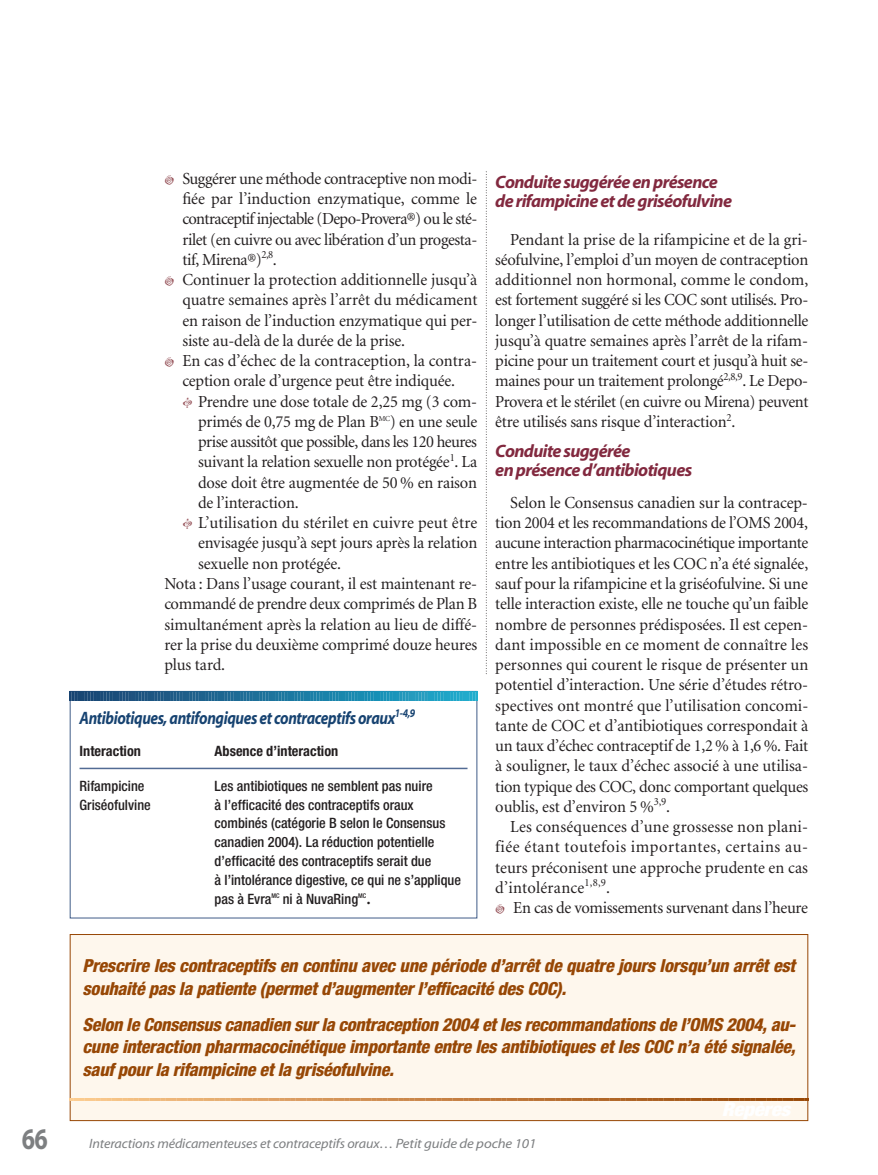
<style>
.page{position:relative;width:878px;height:1175px;background:#fff}
.page>*{position:absolute;margin:0;border:0;box-sizing:border-box;transform-origin:0 0}
.t1{font:700 30px "Myriad";color:#7d7f81;scale:.8 1}
.t2{font:21px "Minion";color:#231f20}
.t3{font:italic 800 condensed 18px/22.5px "Helvetica Neue";letter-spacing:-.015em;color:#974705}
.t4{font:italic 700 18px/19.5px "Myriad";letter-spacing:-.035em;color:#82293f}
.t5{font:italic 700 18px "Myriad";letter-spacing:-.025em;color:#174371;scale:.85 1}
.t6{font:16.8px/20.2px "Minion";letter-spacing:-.01em;color:#231f20;text-align:justify}
.t7{font:16.8px "Minion";letter-spacing:-.03em;color:#231f20}
.t8{font:16.8px "Minion";letter-spacing:.01em;color:#231f20}
.t9{font:500 condensed 14.25px/18.8px "Helvetica Neue";color:#231f20}
.t10{font:700 condensed 14.25px "Helvetica Neue";color:#231f20}
.t11{font:italic 13.5px "Myriad";letter-spacing:-.01em;color:#7d7f81;scale:1.05 1}
</style>
<div class="page">
<svg style="left:486px;top:172px;width:1px;height:503px"></svg>
<div style="left:70px;top:934px;width:737px;height:186px;background:#fef7ed"></div>
<svg style="left:70px;top:1098px;width:23px;height:22px"></svg>
<hr style="left:97px;top:1098px;width:2px;height:22px;background:#f9c78a">
<svg style="left:103px;top:1098px;width:109px;height:3px"></svg>
<hr style="left:216px;top:1098px;width:2px;height:22px;background:#e6ae71">
<svg style="left:222px;top:1098px;width:109px;height:3px"></svg>
<hr style="left:335px;top:1098px;width:2px;height:22px;background:#d59559">
<svg style="left:341px;top:1098px;width:255px;height:3px"></svg>
<hr style="left:600px;top:1098px;width:2px;height:22px;background:#b16728">
<svg style="left:606px;top:1098px;width:109px;height:3px"></svg>
<hr style="left:719px;top:1098px;width:2px;height:22px;background:#a25414">
<svg style="left:725px;top:1098px;width:82px;height:3px"></svg>
<hr style="left:80px;top:767px;width:387px;height:2px;background:#526b94">
<svg style="left:70px;top:691px;width:408px;height:9px"></svg>
<h1 class="t1" style="left:22px;top:1127px;width:34px">66</h1>
<p class="t6" style="left:182px;top:170px;width:297px;text-align:left">Suggérer une méthode contraceptive non modi&shy;fiée par l’induction enzymatique, comme le contraceptif injectable (Depo-Provera®) ou le sté&shy;rilet (en cuivre ou avec libération d’un progesta&shy;tif, Mirena®)<sup>2,8</sup>.<br>Continuer la protection additionnelle jusqu’à quatre semaines après l’arrêt du médicament en raison de l’induction enzymatique qui per&shy;siste au-delà de la durée de la prise.<br>En cas d’échec de la contraception, la contra&shy;ception orale d’urgence peut être indiquée.</p>
<p class="t6" style="left:198px;top:392px;width:280px">Prendre une dose totale de 2,25 mg (3 com-</p>
<p class="t6" style="left:198px;top:413px;width:281px">primés de 0,75 mg de Plan B<sup>MC</sup>) en une seule</p>
<p class="t7" style="left:198px;top:435px;width:280px">prise aussitôt que possible, dans les 120 heures</p>
<p class="t6" style="left:198px;top:453px;width:280px">suivant la relation sexuelle non protégée<sup>1</sup>. La</p>
<p class="t6" style="left:198px;top:473px;width:280px">dose doit être augmentée de 50 % en raison</p>
<p class="t6" style="left:198px;top:494px;width:102px">de l’interaction.</p>
<p class="t8" style="left:198px;top:516px;width:280px">L’utilisation du stérilet en cuivre peut être</p>
<p class="t6" style="left:198px;top:534px;width:281px">envisagée jusqu’à sept jours après la relation</p>
<p class="t6" style="left:198px;top:554px;width:145px">sexuelle non protégée.</p>
<p class="t6" style="left:164px;top:575px;width:314px">Nota : Dans l’usage courant, il est maintenant re-</p>
<p class="t6" style="left:164px;top:595px;width:314px">commandé de prendre deux comprimés de Plan B</p>
<p class="t6" style="left:164px;top:615px;width:314px">simultanément après la relation au lieu de diffé-</p>
<p class="t6" style="left:164px;top:635px;width:314px">rer la prise du deuxième comprimé douze heures</p>
<p class="t6" style="left:164px;top:656px;width:62px">plus tard.</p>
<p class="t5" style="left:80px;top:711px;width:396px">Antibiotiques, antifongiques et contraceptifs oraux<sup>1-4,9</sup></p>
<p class="t10" style="left:80px;top:746px;width:63px">Interaction</p>
<p class="t10" style="left:214px;top:746px;width:125px">Absence d’interaction</p>
<p class="t9" style="left:80px;top:777px;width:66px">Rifampicine</p>
<p class="t9" style="left:215px;top:777px;width:219px">Les antibiotiques ne semblent pas nuire</p>
<p class="t9" style="left:80px;top:796px;width:73px">Griséofulvine</p>
<p class="t9" style="left:214px;top:796px;width:248px">à l’efficacité des contraceptifs oraux combinés (catégorie B selon le Consensus canadien 2004). La réduction potentielle d’efficacité des contraceptifs serait due<br>à l’intolérance digestive, ce qui ne s’applique pas à Evra<sup>MC</sup> ni à NuvaRing<sup>MC</sup></p>
<p class="t2" style="left:366px;top:888px;width:7px">.</p>
<p class="t4" style="left:495px;top:174px;width:238px">Conduite suggérée en présence de rifampicine et de griséofulvine</p>
<p class="t6" style="left:495px;top:230px;width:315px;text-indent:15px">Pendant la prise de la rifampicine et de la gri&shy;séofulvine, l’emploi d’un moyen de contraception additionnel non hormonal, comme le condom, est fortement suggéré si les COC sont utilisés. Pro&shy;longer l’utilisation de cette méthode additionnelle jusqu’à quatre semaines après l’arrêt de la rifam&shy;picine pour un traitement court et jusqu’à huit se&shy;maines pour un traitement prolongé<sup>2,8,9</sup>. Le Depo-Provera et le stérilet (en cuivre ou Mirena) peuvent être utilisés sans risque d’interaction<sup>2</sup>.</p>
<p class="t4" style="left:495px;top:443px;width:198px">Conduite suggérée<br>en présence d’antibiotiques</p>
<p class="t6" style="left:495px;top:494px;width:314px;text-indent:15px">Selon le Consensus canadien sur la contracep&shy;tion 2004 et les recommandations de l’OMS 2004, aucune interaction pharmacocinétique importante entre les antibiotiques et les COC n’a été signalée, sauf pour la rifampicine et la griséofulvine. Si une telle interaction existe, elle ne touche qu’un faible nombre de personnes prédisposées. Il est cepen&shy;dant impossible en ce moment de connaître les personnes qui courent le risque de présenter un potentiel d’interaction. Une série d’études rétro&shy;spectives ont montré que l’utilisation concomi&shy;tante de COC et d’antibiotiques correspondait à un taux d’échec contraceptif de 1,2 % à 1,6 %. Fait à souligner, le taux d’échec associé à une utilisa&shy;tion typique des COC, donc comportant quelques oublis, est d’environ 5 %<sup>3,9</sup>.</p>
<p class="t6" style="left:495px;top:818px;width:314px;text-indent:15px">Les conséquences d’une grossesse non plani&shy;fiée étant toutefois importantes, certains au&shy;teurs préconisent une approche prudente en cas d’intolérance<sup>1,8,9</sup>.</p>
<p class="t6" style="left:513px;top:899px;width:296px">En cas de vomissements survenant dans l’heure</p>
<p class="t3" style="left:82px;top:956px;width:714px">Prescrire les contraceptifs en continu avec une période d’arrêt de quatre jours lorsqu’un arrêt est souhaité pas la patiente (permet d’augmenter l’efficacité des COC).</p>
<p class="t3" style="left:82px;top:1014px;width:714px;text-align:justify">Selon le Consensus canadien sur la contraception 2004 et les recommandations de l’OMS 2004, au&shy;cune interaction pharmacocinétique importante entre les antibiotiques et les COC n’a été signalée, sauf pour la rifampicine et la griséofulvine.</p>
<p class="t11" style="left:89px;top:1138px;width:427px">Interactions médicamenteuses et contraceptifs oraux… Petit guide de poche 101</p>
</div>
